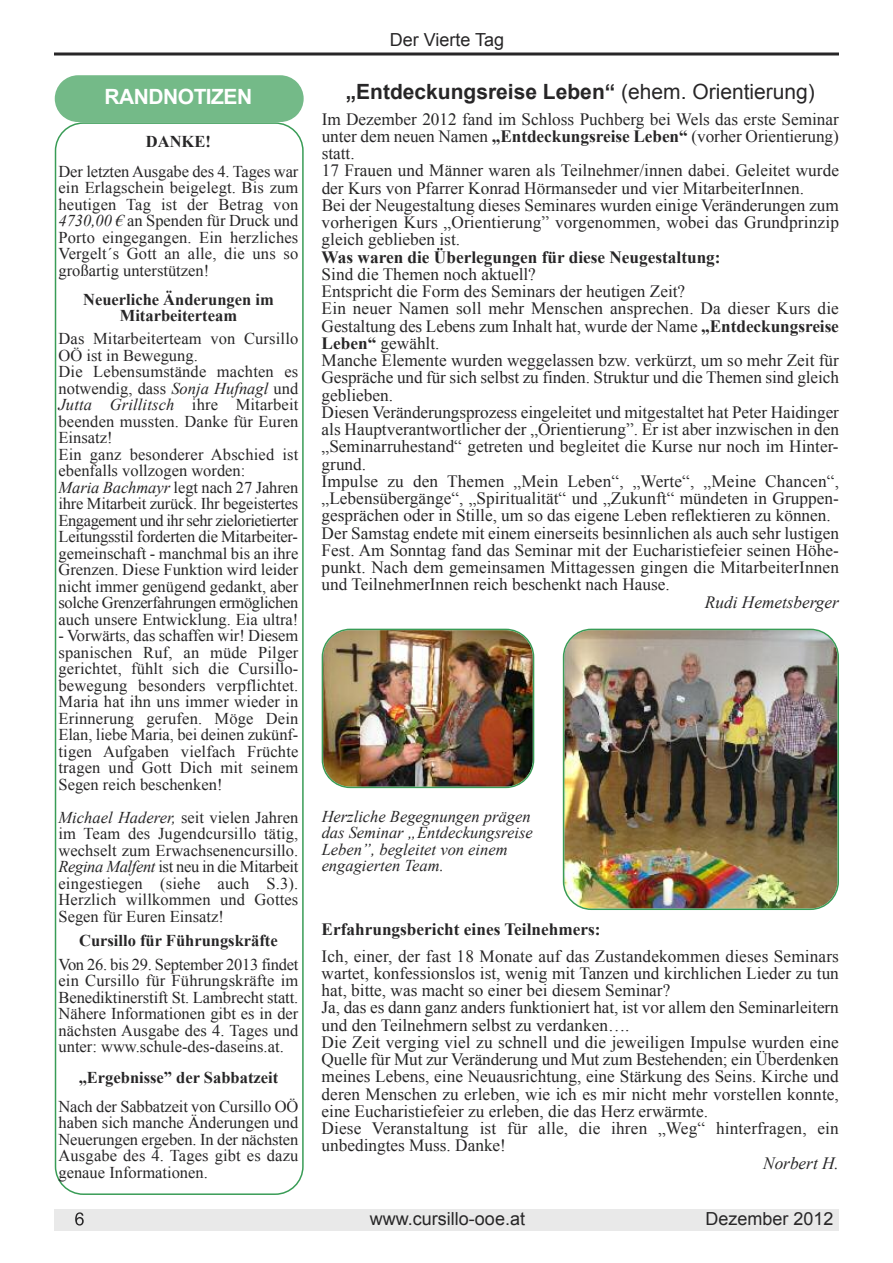
<style>
.page{position:relative;width:893px;height:1263px;background:#fff}
.page>*{position:absolute;margin:0;border:0;box-sizing:border-box;transform-origin:0 0}
.t1{font:700 21px "Arial";color:#272627}
.t2{font:700 21px "Arial";letter-spacing:-.025em;color:#fff}
.t3{font:18px "Arial";color:#272627}
.t4{font:17.25px/17.2px "Times New Roman";color:#272627}
.t5{font:700 17.25px "Times New Roman";color:#272627}
.t6{font:italic 17.25px "Times New Roman";color:#272627}
.t7{font:16.5px/16.5px "Times New Roman";color:#272627;text-align:justify}
.t8{font:700 16.5px/16.5px "Times New Roman";color:#272627;text-align:center}
.t9{font:italic 16.5px/16.5px "Times New Roman";color:#272627}
.s1{font-style:italic}
.s2{font-weight:400}
.s3{font-weight:700}
</style>
<div class="page">
<svg style="left:55px;top:122px;width:249px;height:1073px"></svg>
<div style="left:55px;top:75px;width:249px;height:47px;background:#74ba88"></div>
<svg style="left:54px;top:52px;width:785px;height:4px;background:#5c5b5c"></svg>
<div style="left:54px;top:1210px;width:785px;height:21px;background:#e9e9e9"></div>
<svg style="left:75px;top:1212px;width:9px;height:13px"></svg>
<img style="left:563px;top:629px;width:276px;height:281px">
<img style="left:322px;top:629px;width:212px;height:159px">
<p class="t2" style="left:105px;top:85px;width:149px">rAnDnOTizen</p>
<p class="t8" style="left:146px;top:133px;width:67px">DANKE!</p>
<p class="t7" style="left:58px;top:163px;width:241px">Der letzten Ausgabe des 4. Tages war ein Erlagschein beigelegt. Bis zum heutigen Tag ist der Betrag von <span class="s1">4730,00 €</span> an Spenden für Druck und Porto eingegangen. Ein herzliches Vergelt´s Gott an alle, die uns so großartig unterstützen!</p>
<p class="t8" style="left:83px;top:291px;width:192px">Neuerliche Änderungen im<br>Mitarbeiterteam</p>
<p class="t7" style="left:59px;top:330px;width:241px;text-align:left">Das Mitarbeiterteam von Cursillo OÖ ist in Bewegung.<br>Die Lebensumstände machten es notwendig, dass <span class="s1">Sonja Hufnagl</span> und <span class="s1">Jutta Grillitsch</span> ihre Mitarbeit beenden mussten. Danke für Euren Einsatz!<br>Ein ganz besonderer Abschied ist ebenfalls vollzogen worden:<br><span class="s1">Maria Bachmayr</span> legt nach 27 Jahren ihre Mitarbeit zurück. Ihr begeistertes Engagement und ihr sehr zielorietierter Leitungsstil forderten die Mitarbeiter&shy;gemeinschaft - manchmal bis an ihre Grenzen. Diese Funktion wird leider nicht immer genügend gedankt, aber solche Grenzerfahrungen ermöglichen auch unsere Entwicklung. Eia ultra!</p>
<p class="t7" style="left:59px;top:627px;width:241px">- Vorwärts, das schaffen wir! Diesem spanischen Ruf, an müde Pilger gerichtet, fühlt sich die Cursillo&shy;bewegung besonders verpflichtet.<br>Maria hat ihn uns immer wieder in Erinnerung gerufen. Möge Dein Elan, liebe Maria, bei deinen zukünf&shy;tigen Aufgaben vielfach Früchte tragen und Gott Dich mit seinem Segen reich beschenken!</p>
<p class="t7" style="left:59px;top:809px;width:241px"><span class="s1">Michael Haderer,</span> seit vielen Jahren im Team des Jugendcursillo tätig, wechselt zum Erwachsenencursillo.<br><span class="s1">Regina Malfent</span> ist neu in die Mitarbeit eingestiegen (siehe auch S.3).<br>Herzlich willkommen und Gottes Segen für Euren Einsatz!</p>
<p class="t8" style="left:79px;top:932px;width:200px">Cursillo für Führungskräfte</p>
<p class="t7" style="left:58px;top:956px;width:241px">Von 26. bis 29. September 2013 findet ein Cursillo für Führungskräfte im Benediktinerstift St. Lambrecht statt.<br>Nähere Informationen gibt es in der nächsten Ausgabe des 4. Tages und unter: www.schule-des-daseins.at.</p>
<p class="t8" style="left:79px;top:1069px;width:201px">„Ergebnisse” der Sabbatzeit</p>
<p class="t7" style="left:58px;top:1098px;width:241px">Nach der Sabbatzeit von Cursillo OÖ haben sich manche Änderungen und Neuerungen ergeben. In der nächsten Ausgabe des 4. Tages gibt es dazu genaue Informationen.</p>
<p class="t3" style="left:390px;top:29px;width:116px">Der Vierte Tag</p>
<p class="t1" style="left:346px;top:80px;width:471px">„entdeckungsreise Leben“ <span class="s2">(ehem. Orientierung)</span></p>
<p class="t4" style="left:322px;top:110px;width:519px">Im Dezember 2012 fand im Schloss Puchberg bei Wels das erste Seminar unter dem neuen Namen <span class="s3">„Entdeckungsreise Leben“</span> (vorher Orientierung) statt.<br>17 Frauen und Männer waren als Teilnehmer/innen dabei. Geleitet wurde der Kurs von Pfarrer Konrad Hörmanseder und vier MitarbeiterInnen.<br>Bei der Neugestaltung dieses Seminares wurden einige Veränderungen zum vorherigen Kurs „Orientierung” vorgenommen, wobei das Grundprinzip gleich geblieben ist.</p>
<p class="t5" style="left:322px;top:247px;width:400px">Was waren die Überlegungen für diese Neugestaltung:</p>
<p class="t4" style="left:322px;top:265px;width:519px">Sind die Themen noch aktuell?<br>Entspricht die Form des Seminars der heutigen Zeit?<br>Ein neuer Namen soll mehr Menschen ansprechen. Da dieser Kurs die Gestaltung des Lebens zum Inhalt hat, wurde der Name <span class="s3">„Entdeckungsreise Leben“</span> gewählt.<br>Manche Elemente wurden weggelassen bzw. verkürzt, um so mehr Zeit für Gespräche und für sich selbst zu finden. Struktur und die Themen sind gleich geblieben.<br>Diesen Veränderungsprozess eingeleitet und mitgestaltet hat Peter Haidinger als Hauptverantwortlicher der „Orientierung”. Er ist aber inzwischen in den „Seminarruhestand“ getreten und begleitet die Kurse nur noch im Hinter&shy;grund.<br>Impulse zu den Themen „Mein Leben“, „Werte“, „Meine Chancen“, „Lebensübergänge“, „Spiritualität“ und „Zukunft“ mündeten in Gruppen&shy;gesprächen oder in Stille, um so das eigene Leben reflektieren zu können.<br>Der Samstag endete mit einem einerseits besinnlichen als auch sehr lustigen Fest. Am Sonntag fand das Seminar mit der Eucharistiefeier seinen Höhe&shy;punkt. Nach dem gemeinsamen Mittagessen gingen die MitarbeiterInnen und TeilnehmerInnen reich beschenkt nach Hause.</p>
<p class="t6" style="left:705px;top:592px;width:135px">Rudi Hemetsberger</p>
<p class="t9" style="left:322px;top:808px;width:213px">Herzliche Begegnungen prägen das Seminar „Entdeckungsreise<br>Leben”, begleitet von einem engagierten Team.</p>
<p class="t5" style="left:322px;top:920px;width:280px">Erfahrungsbericht eines Teilnehmers:</p>
<p class="t4" style="left:322px;top:947px;width:519px">Ich, einer, der fast 18 Monate auf das Zustandekommen dieses Seminars wartet, konfessionslos ist, wenig mit Tanzen und kirchlichen Lieder zu tun hat, bitte, was macht so einer bei diesem Seminar?<br>Ja, das es dann ganz anders funktioniert hat, ist vor allem den Seminarleitern und den Teilnehmern selbst zu verdanken….<br>Die Zeit verging viel zu schnell und die jeweiligen Impulse wurden eine Quelle für Mut zur Veränderung und Mut zum Bestehenden; ein Überdenken meines Lebens, eine Neuausrichtung, eine Stärkung des Seins. Kirche und deren Menschen zu erleben, wie ich es mir nicht mehr vorstellen konnte, eine Eucharistiefeier zu erleben, die das Herz erwärmte.<br>Diese Veranstaltung ist für alle, die ihren „Weg“ hinterfragen, ein unbedingtes Muss. Danke!</p>
<p class="t6" style="left:763px;top:1153px;width:77px">Norbert H.</p>
<p class="t3" style="left:370px;top:1209px;width:157px">www.cursillo-ooe.at</p>
<p class="t3" style="left:705px;top:1209px;width:130px">Dezember 2012</p>
</div>
